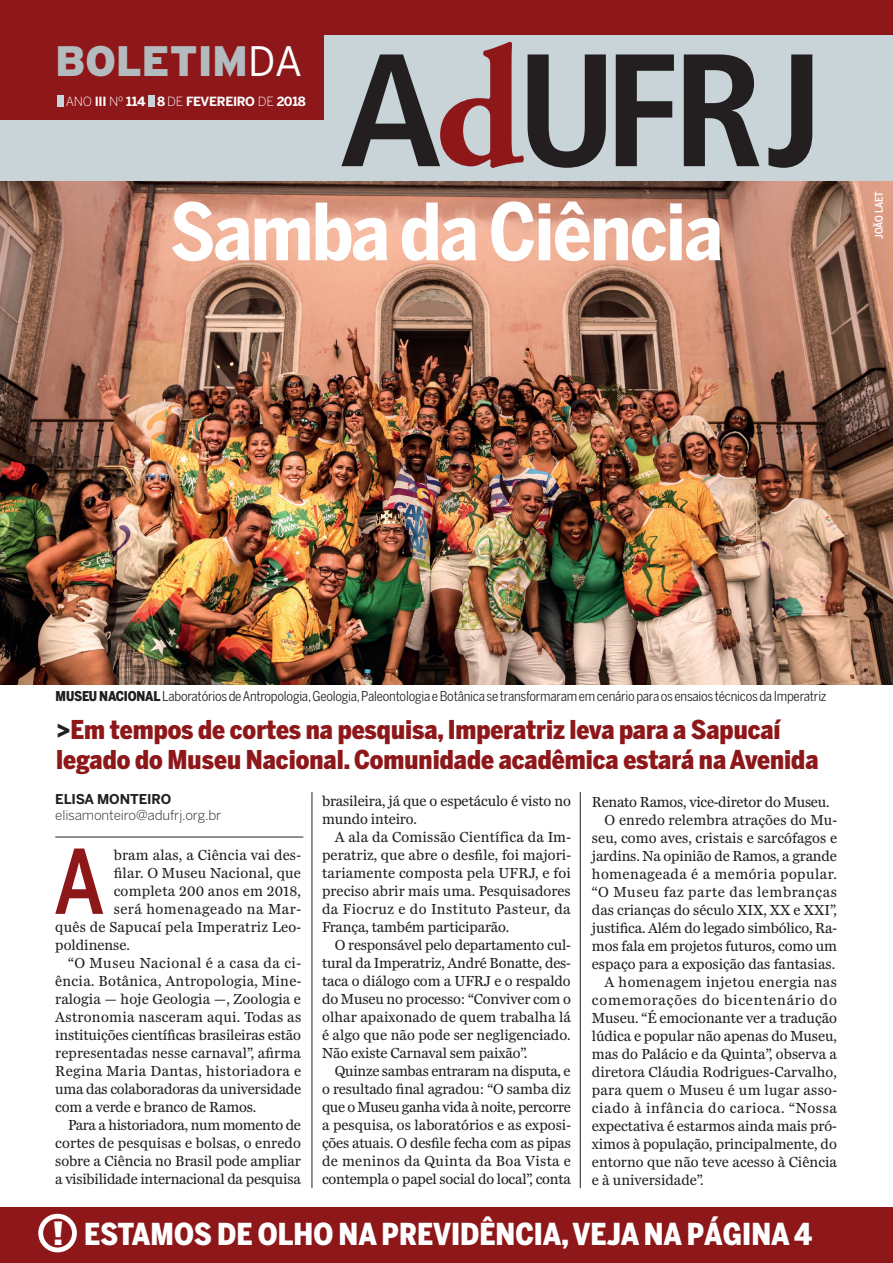
<style>
.page{position:relative;width:893px;height:1263px;background:#fff}
.page>*{position:absolute;margin:0;border:0;box-sizing:border-box;transform-origin:0 0}
.t1{font:500 87.9px "Benton Sans Cond";color:#8e171a}
.t2{font:700 78px "Benton Sans Cond";letter-spacing:-.02em;color:#fff}
.t3{font:900 42.6px "Interstate";letter-spacing:-.01em;color:#b3bbbe}
.t4{font:900 30px "Benton Sans Cond";color:#fff}
.t5{font:900 25.8px/29.8px "Benton Sans Cond";color:#8e171a}
.t6{font:15px/18px "Miller Daily Two";color:#231f20;text-align:justify}
.t7{font:15px "Miller Daily Two";letter-spacing:.02em;color:#231f20}
.t8{font:15px "Miller Daily Two";letter-spacing:.035em;color:#231f20}
.t9{font:15px "Miller Daily Two";letter-spacing:.025em;color:#231f20}
.t10{font:15px "Miller Daily Two";letter-spacing:-.02em;color:#231f20}
.t11{font:15px "Miller Daily Two";letter-spacing:.045em;color:#231f20}
.t12{font:15px "Miller Daily Two";letter-spacing:.03em;color:#231f20}
.t13{font:15px "Miller Daily Two";letter-spacing:.055em;color:#231f20}
.t14{font:13.5px "Benton Sans Cond";letter-spacing:-.015em;color:#231f20}
.t15{font:300 13.5px "Benton Sans";letter-spacing:-.01em;color:#231f20}
.t16{font:700 13.5px "Benton Sans";letter-spacing:-.01em;color:#231f20}
.t17{font:700 12.6px "Benton Sans";letter-spacing:-.025em;color:#fff}
.t18{font:500 10.5px "Benton Sans Cond";letter-spacing:-.01em;color:#fff}
.s1{font-weight:300;color:#fff}
.s2{font-weight:300}
.s3{font-weight:900}
.s4{color:#231f20}
.s5{font-family:"Benton Sans";font-size:31.8px}
</style>
<div class="page">
<img style="left:0;top:180px;width:893px;height:504px">
<div style="left:0;top:0;width:893px;height:180px;background:#c9d4d9"></div>
<div style="left:0;top:0;width:324px;height:119px;background:#8e171a"></div>
<hr style="left:55px;top:837px;width:248px;height:1px;background:#231f20">
<div style="left:0;top:1208px;width:893px;height:55px;background:#8e171a"></div>
<hr style="left:580px;top:792px;width:1px;height:396px;background:#231f20">
<hr style="left:312px;top:792px;width:1px;height:396px;background:#231f20">
<svg style="left:616px;top:54px;width:58px;height:112px"></svg>
<svg style="left:684px;top:54px;width:75px;height:112px"></svg>
<svg style="left:768px;top:54px;width:44px;height:114px"></svg>
<svg style="left:341px;top:42px;width:265px;height:126px"></svg>
<div style="left:148px;top:96px;width:7px;height:11px;background:#c9d4d9"></div>
<div style="left:57px;top:96px;width:6px;height:11px;background:#c9d4d9"></div>
<div style="left:0;top:0;width:893px;height:34px;background:#8e171a"></div>
<div style="left:38px;top:1214px;width:39px;height:38px;border:5px solid #fff;border-radius:50%"></div>
<h3 class="t3" style="left:55px;top:37px;width:249px">BOLETIM<span class="s1">DA</span></h3>
<p class="t17" style="left:66px;top:94px;width:242px"><span class="s2">ANO</span> III <span class="s2">Nº</span> 114 8 <span class="s2">DE</span> FEVEREIRO <span class="s2">DE</span> 2018</p>
<h2 class="t2" style="left:170px;top:186px;width:555px">Samba da Ciência</h2>
<p class="t18" style="left:873px;top:239px;width:49px;rotate:-90deg">JOÃO LAET</p>
<p class="t14" style="left:56px;top:688px;width:772px"><span class="s3">MUSEU NACIONAL</span> Laboratórios de Antropologia, Geologia, Paleontologia e Botânica se transformaram em cenário para os ensaios técnicos da Imperatriz</p>
<h3 class="t5" style="left:56px;top:714px;width:764px"><span class="s4">&gt;</span>Em tempos de cortes na pesquisa, Imperatriz leva para a Sapucaí legado do Museu Nacional. Comunidade acadêmica estará na Avenida</h3>
<p class="t16" style="left:55px;top:791px;width:117px">ELISA MONTEIRO</p>
<p class="t15" style="left:55px;top:807px;width:168px">elisamonteiro@adufrj.org.br</p>
<h1 class="t1" style="left:54px;top:830px;width:53px">A</h1>
<p class="t6" style="left:114px;top:846px;width:189px">bram alas, a Ciência vai des-</p>
<p class="t6" style="left:114px;top:864px;width:189px">filar. O Museu Nacional, que</p>
<p class="t6" style="left:114px;top:882px;width:189px">completa 200 anos em 2018,</p>
<p class="t8" style="left:114px;top:901px;width:189px">será homenageado na Mar-</p>
<p class="t6" style="left:55px;top:918px;width:247px">quês de Sapucaí pela Imperatriz Leo-</p>
<p class="t6" style="left:55px;top:936px;width:76px">poldinense.</p>
<p class="t8" style="left:68px;top:955px;width:235px">“O Museu Nacional é a casa da ci-</p>
<p class="t7" style="left:55px;top:973px;width:247px">ência. Botânica, Antropologia, Mine-</p>
<p class="t6" style="left:55px;top:990px;width:247px">ralogia — hoje Geologia —, Zoologia e</p>
<p class="t7" style="left:55px;top:1009px;width:247px">Astronomia nasceram aqui. Todas as</p>
<p class="t6" style="left:55px;top:1026px;width:247px">instituições científicas brasileiras estão</p>
<p class="t6" style="left:55px;top:1044px;width:247px">representadas nesse carnaval”, afirma</p>
<p class="t9" style="left:55px;top:1063px;width:247px">Regina Maria Dantas, historiadora e</p>
<p class="t6" style="left:55px;top:1080px;width:247px">uma das colaboradoras da universidade</p>
<p class="t6" style="left:55px;top:1098px;width:203px">com a verde e branco de Ramos.</p>
<p class="t10" style="left:68px;top:1117px;width:234px">Para a historiadora, num momento de</p>
<p class="t6" style="left:55px;top:1134px;width:247px">cortes de pesquisas e bolsas, o enredo</p>
<p class="t6" style="left:55px;top:1152px;width:247px">sobre a Ciência no Brasil pode ampliar</p>
<p class="t6" style="left:55px;top:1170px;width:247px">a visibilidade internacional da pesquisa</p>
<p class="t6" style="left:322px;top:792px;width:250px">brasileira, já que o espetáculo é visto no mundo inteiro.</p>
<p class="t6" style="left:322px;top:828px;width:250px;text-indent:13px">A ala da Comissão Científica da Im&shy;peratriz, que abre o desfile, foi majori&shy;tariamente composta pela UFRJ, e foi preciso abrir mais uma. Pesquisadores da Fiocruz e do Instituto Pasteur, da França, também participarão.</p>
<p class="t6" style="left:322px;top:936px;width:250px;text-indent:13px">O responsável pelo departamento cul&shy;tural da Imperatriz, André Bonatte, des&shy;taca o diálogo com a UFRJ e o respaldo do Museu no processo: “Conviver com o olhar apaixonado de quem trabalha lá é algo que não pode ser negligenciado.<br>Não existe Carnaval sem paixão”.</p>
<p class="t6" style="left:322px;top:1062px;width:250px;text-indent:13px">Quinze sambas entraram na disputa, e o resultado final agradou: “O samba diz que o Museu ganha vida à noite, percorre a pesquisa, os laboratórios e as exposi&shy;ções atuais. O desfile fecha com as pipas de meninos da Quinta da Boa Vista e contempla o papel social do local”, conta</p>
<p class="t6" style="left:592px;top:793px;width:239px">Renato Ramos, vice-diretor do Museu.</p>
<p class="t6" style="left:605px;top:811px;width:234px">O enredo relembra atrações do Mu-</p>
<p class="t6" style="left:592px;top:829px;width:247px">seu, como aves, cristais e sarcófagos e</p>
<p class="t6" style="left:592px;top:847px;width:246px">jardins. Na opinião de Ramos, a grande</p>
<p class="t12" style="left:592px;top:866px;width:247px">homenageada é a memória popular.</p>
<p class="t8" style="left:592px;top:884px;width:247px">“O Museu faz parte das lembranças</p>
<p class="t6" style="left:592px;top:901px;width:247px">das crianças do século XIX, XX e XXI”,</p>
<p class="t6" style="left:592px;top:919px;width:247px">justifica. Além do legado simbólico, Ra-</p>
<p class="t6" style="left:592px;top:937px;width:247px">mos fala em projetos futuros, como um</p>
<p class="t6" style="left:592px;top:955px;width:245px">espaço para a exposição das fantasias.</p>
<p class="t9" style="left:605px;top:974px;width:234px">A homenagem injetou energia nas</p>
<p class="t13" style="left:592px;top:992px;width:247px">comemorações do bicentenário do</p>
<p class="t6" style="left:592px;top:1009px;width:247px">Museu. “É emocionante ver a tradução</p>
<p class="t6" style="left:592px;top:1027px;width:247px">lúdica e popular não apenas do Museu,</p>
<p class="t6" style="left:592px;top:1045px;width:247px">mas do Palácio e da Quinta”, observa a</p>
<p class="t6" style="left:592px;top:1063px;width:247px">diretora Cláudia Rodrigues-Carvalho,</p>
<p class="t7" style="left:592px;top:1082px;width:247px">para quem o Museu é um lugar asso-</p>
<p class="t11" style="left:592px;top:1100px;width:247px">ciado à infância do carioca. “Nossa</p>
<p class="t6" style="left:592px;top:1117px;width:246px">expectativa é estarmos ainda mais pró-</p>
<p class="t6" style="left:592px;top:1135px;width:246px">ximos à população, principalmente, do</p>
<p class="t6" style="left:592px;top:1153px;width:247px">entorno que não teve acesso à Ciência</p>
<p class="t6" style="left:592px;top:1171px;width:113px">e à universidade”.</p>
<h3 class="t4" style="left:52px;top:1217px;width:762px"><span class="s5">!</span> ESTAMOS DE OLHO NA PREVIDÊNCIA, VEJA NA PÁGINA 4</h3>
</div>
